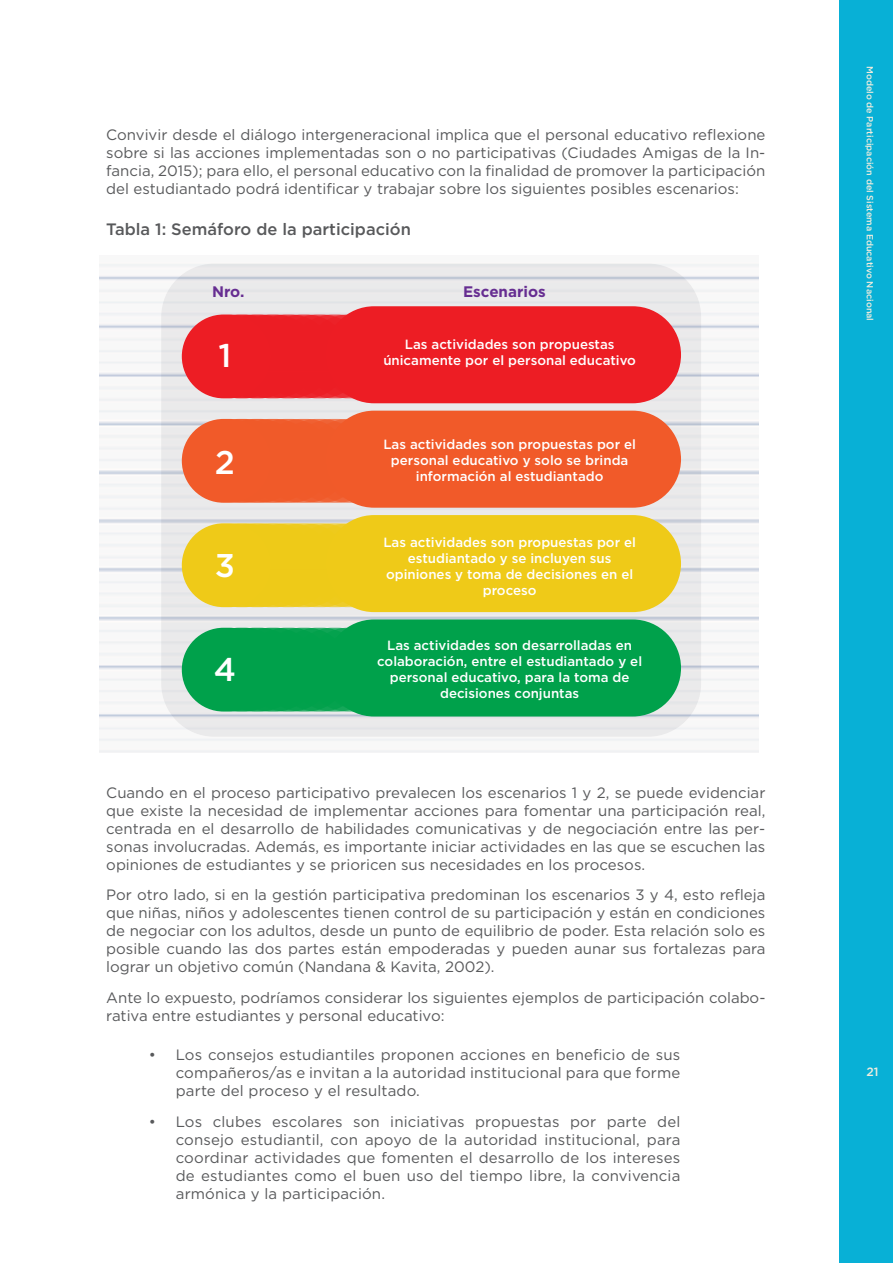
<style>
.page{position:relative;width:893px;height:1263px;background:#fff}
.page>*{position:absolute;margin:0;border:0;box-sizing:border-box;transform-origin:0 0}
.t1{font:500 32.85px "Gotham";color:#fff}
.t2{font:500 16.5px "Gotham";color:#58595b}
.t3{font:700 15.3px "Gotham";color:#662d91}
.t4{font:15px/18px "Gotham";color:#58595b;text-align:justify}
.t5{font:500 13.35px/16px "Gotham";color:#fff;text-align:center}
.t6{font:500 12px "Gotham";color:#f2edde}
.t7{font:500 9px "Gotham";color:#f2edde}
</style>
<div class="page">
<div style="left:840px;top:0;width:53px;height:1263px;background:#08b0d6"></div>
<svg style="left:161px;top:264px;width:540px;height:473px;background:#e5e5e7"></svg>
<div style="left:326px;top:306px;width:355px;height:97px;background:#ed1d24;border-radius:48px"></div>
<div style="left:326px;top:411px;width:355px;height:97px;background:#f15a29;border-radius:48px"></div>
<div style="left:326px;top:515px;width:355px;height:97px;background:#efca18;border-radius:48px"></div>
<div style="left:326px;top:619px;width:355px;height:97px;background:#00a14b;border-radius:48px"></div>
<div style="left:182px;top:314px;width:89px;height:84px;background:#ed1d24;border-radius:42px"></div>
<div style="left:197px;top:314px;width:89px;height:84px;background:#ed1d24;border-radius:42px"></div>
<div style="left:213px;top:314px;width:89px;height:84px;background:#ed1d24;border-radius:42px"></div>
<div style="left:228px;top:314px;width:89px;height:84px;background:#ed1d24;border-radius:42px"></div>
<div style="left:244px;top:314px;width:89px;height:84px;background:#ed1d24;border-radius:42px"></div>
<div style="left:259px;top:314px;width:89px;height:84px;background:#ed1d24;border-radius:42px"></div>
<div style="left:275px;top:314px;width:89px;height:84px;background:#ed1d24;border-radius:42px"></div>
<div style="left:290px;top:314px;width:89px;height:84px;background:#ed1d24;border-radius:42px"></div>
<div style="left:306px;top:314px;width:89px;height:84px;background:#ed1d24;border-radius:42px"></div>
<div style="left:182px;top:419px;width:89px;height:84px;background:#f15a29;border-radius:42px"></div>
<div style="left:197px;top:419px;width:89px;height:84px;background:#f15a29;border-radius:42px"></div>
<div style="left:213px;top:419px;width:89px;height:84px;background:#f15a29;border-radius:42px"></div>
<div style="left:228px;top:419px;width:89px;height:84px;background:#f15a29;border-radius:42px"></div>
<div style="left:244px;top:419px;width:89px;height:84px;background:#f15a29;border-radius:42px"></div>
<div style="left:259px;top:419px;width:89px;height:84px;background:#f15a29;border-radius:42px"></div>
<div style="left:275px;top:419px;width:89px;height:84px;background:#f15a29;border-radius:42px"></div>
<div style="left:290px;top:419px;width:89px;height:84px;background:#f15a29;border-radius:42px"></div>
<div style="left:306px;top:419px;width:89px;height:84px;background:#f15a29;border-radius:42px"></div>
<div style="left:182px;top:523px;width:89px;height:84px;background:#efca18;border-radius:42px"></div>
<div style="left:197px;top:523px;width:89px;height:84px;background:#efca18;border-radius:42px"></div>
<div style="left:213px;top:523px;width:89px;height:84px;background:#efca18;border-radius:42px"></div>
<div style="left:228px;top:523px;width:89px;height:84px;background:#efca18;border-radius:42px"></div>
<div style="left:244px;top:523px;width:89px;height:84px;background:#efca18;border-radius:42px"></div>
<div style="left:259px;top:523px;width:89px;height:84px;background:#efca18;border-radius:42px"></div>
<div style="left:275px;top:523px;width:89px;height:84px;background:#efca18;border-radius:42px"></div>
<div style="left:290px;top:523px;width:89px;height:84px;background:#efca18;border-radius:42px"></div>
<div style="left:306px;top:523px;width:89px;height:84px;background:#efca18;border-radius:42px"></div>
<div style="left:182px;top:628px;width:89px;height:83px;background:#00a14b;border-radius:42px"></div>
<div style="left:197px;top:628px;width:89px;height:83px;background:#00a14b;border-radius:42px"></div>
<div style="left:213px;top:628px;width:89px;height:83px;background:#00a14b;border-radius:42px"></div>
<div style="left:228px;top:628px;width:89px;height:83px;background:#00a14b;border-radius:42px"></div>
<div style="left:244px;top:628px;width:89px;height:83px;background:#00a14b;border-radius:42px"></div>
<div style="left:259px;top:628px;width:89px;height:83px;background:#00a14b;border-radius:42px"></div>
<div style="left:275px;top:628px;width:89px;height:83px;background:#00a14b;border-radius:42px"></div>
<div style="left:290px;top:628px;width:89px;height:83px;background:#00a14b;border-radius:42px"></div>
<div style="left:306px;top:628px;width:89px;height:83px;background:#00a14b;border-radius:42px"></div>
<p class="t4" style="left:106px;top:125px;width:661px">Convivir desde el diálogo intergeneracional implica que el personal educativo reflexione sobre si las acciones implementadas son o no participativas (Ciudades Amigas de la In&shy;fancia, 2015); para ello, el personal educativo con la finalidad de promover la participación del estudiantado podrá identificar y trabajar sobre los siguientes posibles escenarios:</p>
<p class="t2" style="left:106px;top:218px;width:306px">Tabla 1: Semáforo de la participación</p>
<p class="t3" style="left:212px;top:281px;width:34px">Nro.</p>
<p class="t3" style="left:463px;top:281px;width:84px">Escenarios</p>
<h1 class="t1" style="left:218px;top:334px;width:14px">1</h1>
<h1 class="t1" style="left:215px;top:441px;width:22px">2</h1>
<h1 class="t1" style="left:215px;top:543px;width:22px">3</h1>
<h1 class="t1" style="left:214px;top:648px;width:24px">4</h1>
<p class="t5" style="left:383px;top:336px;width:254px">Las actividades son propuestas únicamente por el personal educativo</p>
<p class="t5" style="left:383px;top:436px;width:254px">Las actividades son propuestas por el personal educativo y solo se brinda información al estudiantado</p>
<p class="t5" style="left:383px;top:534px;width:254px">Las actividades son propuestas por el estudiantado y se incluyen sus opiniones y toma de decisiones en el proceso</p>
<p class="t5" style="left:377px;top:637px;width:266px">Las actividades son desarrolladas en colaboración, entre el estudiantado y el personal educativo, para la toma de decisiones conjuntas</p>
<p class="t4" style="left:106px;top:783px;width:661px">Cuando en el proceso participativo prevalecen los escenarios 1 y 2, se puede evidenciar que existe la necesidad de implementar acciones para fomentar una participación real, centrada en el desarrollo de habilidades comunicativas y de negociación entre las per&shy;sonas involucradas. Además, es importante iniciar actividades en las que se escuchen las opiniones de estudiantes y se prioricen sus necesidades en los procesos.</p>
<p class="t4" style="left:106px;top:886px;width:661px">Por otro lado, si en la gestión participativa predominan los escenarios 3 y 4, esto refleja que niñas, niños y adolescentes tienen control de su participación y están en condiciones de negociar con los adultos, desde un punto de equilibrio de poder. Esta relación solo es posible cuando las dos partes están empoderadas y pueden aunar sus fortalezas para lograr un objetivo común (Nandana &amp; Kavita, 2002).</p>
<p class="t4" style="left:106px;top:988px;width:661px">Ante lo expuesto, podríamos considerar los siguientes ejemplos de participación colabo&shy;rativa entre estudiantes y personal educativo:</p>
<p class="t4" style="left:176px;top:1046px;width:506px;text-indent:-27px">• Los consejos estudiantiles proponen acciones en beneficio de sus compañeros/as e invitan a la autoridad institucional para que forme parte del proceso y el resultado.</p>
<p class="t4" style="left:176px;top:1112px;width:506px;text-indent:-27px">• Los clubes escolares son iniciativas propuestas por parte del consejo estudiantil, con apoyo de la autoridad institucional, para coordinar actividades que fomenten el desarrollo de los intereses de estudiantes como el buen uso del tiempo libre, la convivencia armónica y la participación.</p>
<p class="t7" style="left:876px;top:66px;width:257px;rotate:90deg">Modelo de Participación del Sistema Educativo Nacional</p>
<p class="t6" style="left:867px;top:1063px;width:14px">21</p>
</div>
